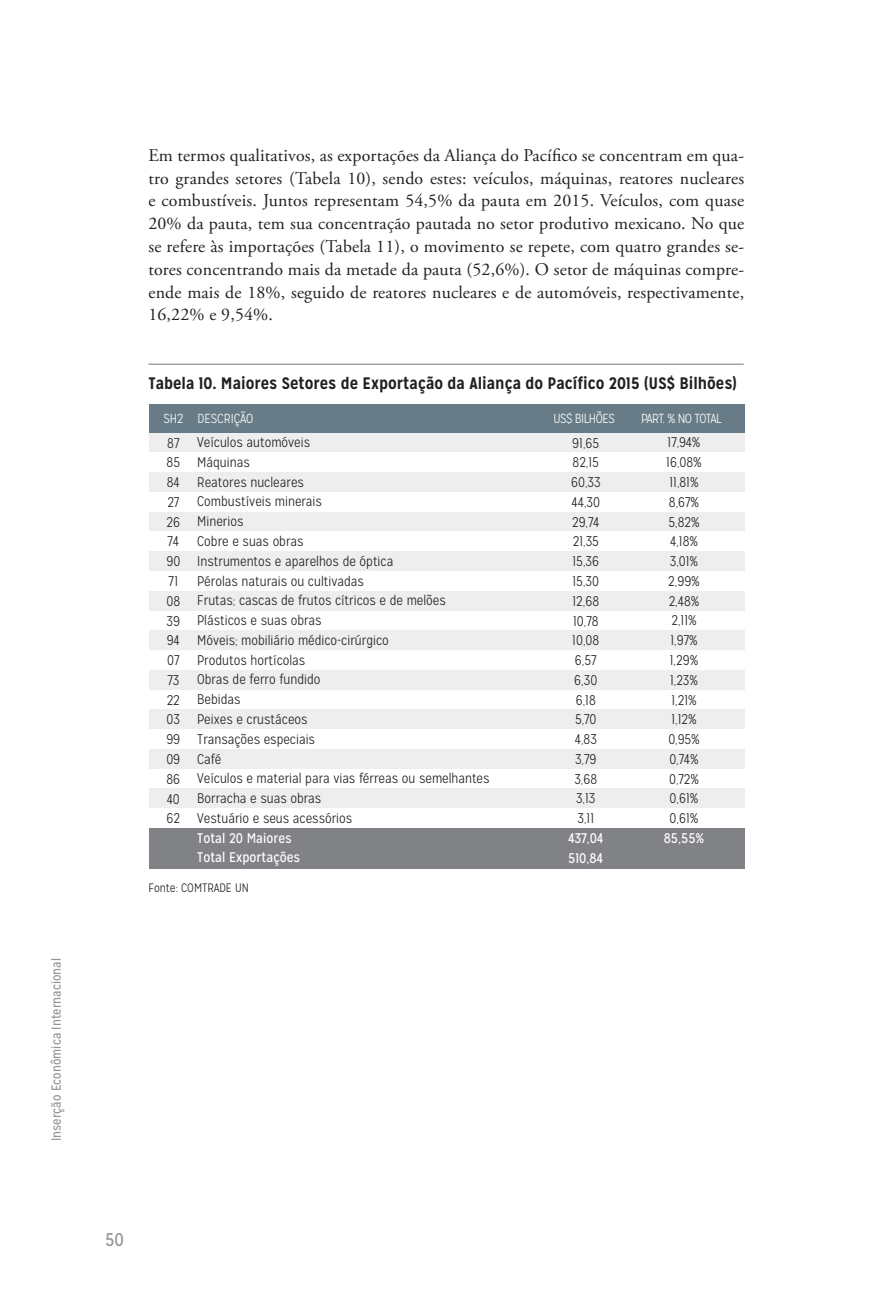
<style>
.page{position:relative;width:893px;height:1290px;background:#fff}
.page>*{position:absolute;margin:0;border:0;box-sizing:border-box;transform-origin:0 0}
.t1{font:18.38px "Mission Gothic";color:#939598}
.Texto_Paper{font:17.85px/22.8px "Adobe Garamond Pro";letter-spacing:.01em;color:#231f20;text-align:justify}
.Titulo_tabela{font:700 16.62px "Mission Gothic";color:#231f20}
.t2{font:300 14px/19.8px "Mission Gothic";color:#231f20}
.t3{font:300 13.12px "Mission Gothic";letter-spacing:-.02em;color:#fff}
.t4{font:13.12px "Mission Gothic";color:#939598}
.Fonte{font:300 12.25px "Mission Gothic";color:#231f20}
.s1{font-weight:400;color:#fff}
</style>
<div class="page">
<hr style="left:148px;top:364px;width:596px;height:1px;background:#76787b">
<div style="left:149px;top:828px;width:595px;height:20px;background:#808285"></div>
<div style="left:149px;top:848px;width:595px;height:21px;background:#808285"></div>
<div style="left:149px;top:749px;width:595px;height:20px;background:#eeeeef"></div>
<div style="left:149px;top:788px;width:595px;height:20px;background:#eeeeef"></div>
<div style="left:149px;top:404px;width:595px;height:29px;background:#677c86"></div>
<div style="left:149px;top:433px;width:595px;height:19px;background:#eeeeef"></div>
<div style="left:149px;top:472px;width:595px;height:20px;background:#eeeeef"></div>
<div style="left:149px;top:512px;width:595px;height:19px;background:#eeeeef"></div>
<div style="left:149px;top:551px;width:595px;height:20px;background:#eeeeef"></div>
<div style="left:149px;top:591px;width:595px;height:20px;background:#eeeeef"></div>
<div style="left:149px;top:630px;width:595px;height:20px;background:#eeeeef"></div>
<div style="left:149px;top:670px;width:595px;height:20px;background:#eeeeef"></div>
<div style="left:149px;top:709px;width:595px;height:20px;background:#eeeeef"></div>
<p class="t4" style="left:48px;top:1141px;width:185px;rotate:-90deg">Inserção Econômica Internacional</p>
<p class="Texto_Paper" style="left:148px;top:145px;width:597px">Em termos qualitativos, as exportações da Aliança do Pacífico se concentram em qua&shy;tro grandes setores (Tabela 10), sendo estes: veículos, máquinas, reatores nucleares e combustíveis. Juntos representam 54,5% da pauta em 2015. Veículos, com quase 20% da pauta, tem sua concentração pautada no setor produtivo mexicano. No que se refere às importações (Tabela 11), o movimento se repete, com quatro grandes se&shy;tores concentrando mais da metade da pauta (52,6%). O setor de máquinas compre&shy;ende mais de 18%, seguido de reatores nucleares e de automóveis, respectivamente, 16,22% e 9,54%.</p>
<p class="Titulo_tabela" style="left:148px;top:373px;width:590px">Tabela 10. Maiores Setores de Exportação da Aliança do Pacífico 2015 (US$ Bilhões)</p>
<p class="t3" style="left:163px;top:411px;width:91px">SH2 DESCRIÇÃO</p>
<p class="t3" style="left:553px;top:411px;width:63px">US$ BILHÕES</p>
<p class="t3" style="left:641px;top:411px;width:82px">PART. % NO TOTAL</p>
<p class="t2" style="left:166px;top:433px;width:15px">87<br>85<br>84<br>27<br>26<br>74<br>90<br>71<br>08<br>39<br>94<br>07<br>73<br>22<br>03<br>99<br>09<br>86<br>40<br>62</p>
<p class="t2" style="left:568px;top:433px;width:37px;text-align:center">91,65<br>82,15<br>60,33<br>44,30<br>29,74<br>21,35<br>15,36<br>15,30<br>12,68<br>10,78<br>10,08<br>6,57<br>6,30<br>6,18<br>5,70<br>4,83<br>3,79<br>3,68<br>3,13<br>3,11<br><span class="s1">437,04<br>510,84</span></p>
<p class="t2" style="left:664px;top:433px;width:42px;text-align:center">17,94%<br>16,08%<br>11,81%<br>8,67%<br>5,82%<br>4,18%<br>3,01%<br>2,99%<br>2,48%<br>2,11%<br>1,97%<br>1,29%<br>1,23%<br>1,21%<br>1,12%<br>0,95%<br>0,74%<br>0,72%<br>0,61%<br>0,61%<br><span class="s1">85,55%</span></p>
<p class="t2" style="left:197px;top:432px;width:294px">Veículos automóveis<br>Máquinas<br>Reatores nucleares<br>Combustíveis minerais<br>Minerios<br>Cobre e suas obras<br>Instrumentos e aparelhos de óptica<br>Pérolas naturais ou cultivadas<br>Frutas; cascas de frutos cítricos e de melões<br>Plásticos e suas obras<br>Móveis; mobiliário médico-cirúrgico<br>Produtos hortícolas<br>Obras de ferro fundido<br>Bebidas<br>Peixes e crustáceos<br>Transações especiais<br>Café<br>Veículos e material para vias férreas ou semelhantes<br>Borracha e suas obras<br>Vestuário e seus acessórios<br><span class="s1">Total 20 Maiores<br>Total Exportações</span></p>
<p class="Fonte" style="left:148px;top:881px;width:102px">Fonte: COMTRADE UN</p>
<h1 class="t1" style="left:105px;top:1228px;width:20px">50</h1>
</div>
